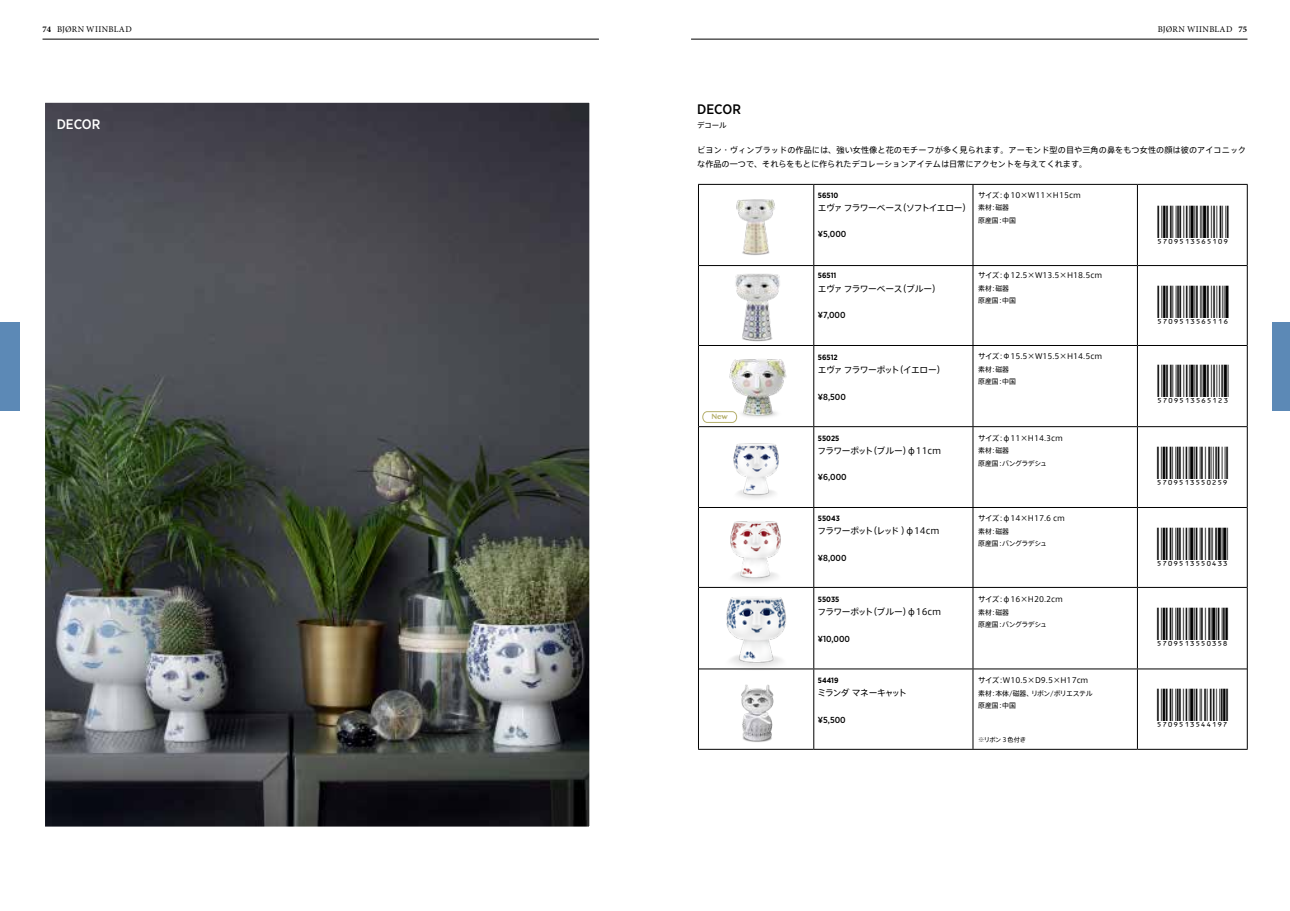
<style>
.page{position:relative;width:1290px;height:911px;background:#fff}
.page>*{position:absolute;margin:0;border:0;box-sizing:border-box;transform-origin:0 0}
.t1{font:500 13.75px "Gotham Narrow";color:#fff}
.t2{font:500 13.75px "Gotham Narrow";color:#000}
.t3{font:13px "ID Automation UPCEANS";color:#000}
.t4{font:8.75px "Axis Std";letter-spacing:-.05em;color:#000}
.t5{font:500 8.75px "Gotham Narrow";color:#000}
.t6{font:8.75px "Axis Std";letter-spacing:-.015em;color:#000}
.t7{font:8.75px "Minion Pro";letter-spacing:.04em;color:#000}
.t8{font:8.75px "Axis Std";letter-spacing:-.08em;color:#000}
.t9{font:8.75px "Axis Std";letter-spacing:-.11em;color:#000}
.t10{font:700 8.75px "Khmer MN";color:#b5af6c}
.t11{font:8.12px/14.2px "Axis Std";letter-spacing:.01em;color:#000}
.t12{font:700 7.62px "Gotham Narrow";color:#000}
.t13{font:7.5px "Axis Std";color:#000}
.t14{font:6.88px/12.5px "Axis Std";color:#000}
.t15{font:6.88px/12.5px "Axis Std";letter-spacing:-.06em;color:#000}
.t16{font:6.25px "Axis Std";letter-spacing:-.035em;color:#000}
.s1{font-weight:700}
</style>
<div class="page">
<div style="left:1272px;top:322px;width:18px;height:89px;background:#5c89b6"></div>
<div style="left:0;top:322px;width:20px;height:89px;background:#5c89b6"></div>
<hr style="left:43px;top:39px;width:556px;height:1px;background:#000">
<hr style="left:691px;top:39px;width:556px;height:1px;background:#000">
<img style="left:45px;top:102px;width:545px;height:725px">
<img style="left:733px;top:443px;width:46px;height:56px">
<img style="left:703px;top:669px;width:107px;height:80px">
<img style="left:723px;top:521px;width:65px;height:66px">
<img style="left:716px;top:597px;width:80px;height:73px">
<img style="left:736px;top:199px;width:39px;height:56px">
<img style="left:708px;top:266px;width:100px;height:76px">
<img style="left:729px;top:359px;width:58px;height:59px">
<hr style="left:698px;top:184px;width:116px;height:1px;background:#000">
<hr style="left:698px;top:185px;width:1px;height:80px;background:#000">
<hr style="left:814px;top:184px;width:159px;height:1px;background:#000">
<hr style="left:973px;top:184px;width:164px;height:1px;background:#000">
<hr style="left:1137px;top:184px;width:110px;height:1px;background:#000">
<hr style="left:1247px;top:185px;width:1px;height:80px;background:#000">
<hr style="left:698px;top:265px;width:1px;height:80px;background:#000">
<hr style="left:1247px;top:265px;width:1px;height:80px;background:#000">
<hr style="left:698px;top:345px;width:1px;height:81px;background:#000">
<hr style="left:1247px;top:345px;width:1px;height:81px;background:#000">
<hr style="left:698px;top:426px;width:1px;height:81px;background:#000">
<hr style="left:1247px;top:426px;width:1px;height:81px;background:#000">
<hr style="left:698px;top:507px;width:1px;height:80px;background:#000">
<hr style="left:1247px;top:507px;width:1px;height:80px;background:#000">
<hr style="left:698px;top:587px;width:1px;height:82px;background:#000">
<hr style="left:1247px;top:587px;width:1px;height:82px;background:#000">
<hr style="left:698px;top:669px;width:1px;height:80px;background:#000">
<hr style="left:1247px;top:669px;width:1px;height:80px;background:#000">
<hr style="left:813px;top:185px;width:1px;height:80px;background:#000">
<hr style="left:972px;top:185px;width:1px;height:80px;background:#000">
<hr style="left:1137px;top:185px;width:1px;height:80px;background:#000">
<hr style="left:699px;top:265px;width:115px;height:1px;background:#000">
<hr style="left:814px;top:265px;width:159px;height:1px;background:#000">
<hr style="left:813px;top:266px;width:1px;height:79px;background:#000">
<hr style="left:973px;top:265px;width:164px;height:1px;background:#000">
<hr style="left:972px;top:266px;width:1px;height:79px;background:#000">
<hr style="left:1137px;top:265px;width:110px;height:1px;background:#000">
<hr style="left:1137px;top:266px;width:1px;height:79px;background:#000">
<hr style="left:699px;top:345px;width:115px;height:1px;background:#000">
<hr style="left:814px;top:345px;width:159px;height:1px;background:#000">
<hr style="left:813px;top:346px;width:1px;height:80px;background:#000">
<hr style="left:973px;top:345px;width:164px;height:1px;background:#000">
<hr style="left:972px;top:346px;width:1px;height:80px;background:#000">
<hr style="left:1137px;top:345px;width:110px;height:1px;background:#000">
<hr style="left:1137px;top:346px;width:1px;height:80px;background:#000">
<hr style="left:699px;top:426px;width:115px;height:1px;background:#000">
<hr style="left:814px;top:426px;width:159px;height:1px;background:#000">
<hr style="left:813px;top:427px;width:1px;height:80px;background:#000">
<hr style="left:973px;top:426px;width:164px;height:1px;background:#000">
<hr style="left:972px;top:427px;width:1px;height:80px;background:#000">
<hr style="left:1137px;top:426px;width:110px;height:1px;background:#000">
<hr style="left:1137px;top:427px;width:1px;height:80px;background:#000">
<hr style="left:699px;top:507px;width:115px;height:1px;background:#000">
<hr style="left:814px;top:507px;width:159px;height:1px;background:#000">
<hr style="left:813px;top:508px;width:1px;height:79px;background:#000">
<hr style="left:973px;top:507px;width:164px;height:1px;background:#000">
<hr style="left:972px;top:508px;width:1px;height:79px;background:#000">
<hr style="left:1137px;top:507px;width:110px;height:1px;background:#000">
<hr style="left:1137px;top:508px;width:1px;height:79px;background:#000">
<hr style="left:699px;top:587px;width:115px;height:1px;background:#000">
<hr style="left:814px;top:587px;width:159px;height:1px;background:#000">
<hr style="left:813px;top:588px;width:1px;height:80px;background:#000">
<hr style="left:973px;top:587px;width:164px;height:1px;background:#000">
<hr style="left:972px;top:588px;width:1px;height:80px;background:#000">
<hr style="left:1137px;top:587px;width:110px;height:1px;background:#000">
<hr style="left:1137px;top:588px;width:1px;height:80px;background:#000">
<hr style="left:699px;top:668px;width:115px;height:1px;background:#000">
<hr style="left:814px;top:668px;width:159px;height:1px;background:#000">
<hr style="left:813px;top:669px;width:1px;height:80px;background:#000">
<hr style="left:973px;top:668px;width:164px;height:1px;background:#000">
<hr style="left:972px;top:669px;width:1px;height:80px;background:#000">
<hr style="left:1137px;top:668px;width:110px;height:1px;background:#000">
<hr style="left:1137px;top:669px;width:1px;height:80px;background:#000">
<hr style="left:698px;top:749px;width:116px;height:1px;background:#000">
<hr style="left:814px;top:749px;width:159px;height:1px;background:#000">
<hr style="left:973px;top:749px;width:164px;height:1px;background:#000">
<hr style="left:1137px;top:749px;width:110px;height:1px;background:#000">
<svg style="left:702px;top:411px;width:35px;height:12px"></svg>
<p class="t7" style="left:43px;top:23px;width:91px"><span class="s1">74</span> BJØRN WIINBLAD</p>
<p class="t7" style="left:1158px;top:23px;width:91px">BJØRN WIINBLAD <span class="s1">75</span></p>
<h1 class="t1" style="left:57px;top:115px;width:45px">DECOR</h1>
<h1 class="t2" style="left:697px;top:101px;width:45px">DECOR</h1>
<p class="t13" style="left:697px;top:120px;width:31px">デコール</p>
<p class="t11" style="left:697px;top:142px;width:550px">ビヨン・ヴィンブラッドの作品には、強い女性像と花のモチーフが多く見られます。アーモンド型の目や三角の鼻をもつ女性の顔は彼のアイコニックな作品の一つで、それらをもとに作られたデコレーションアイテムは日常にアクセントを与えてくれます。</p>
<p class="t10" style="left:711px;top:411px;width:18px">New</p>
<p class="t12" style="left:818px;top:190px;width:22px">56510</p>
<p class="t4" style="left:818px;top:201px;width:155px">エヴァ フラワーベース（ソフトイエロー）</p>
<p class="t5" style="left:818px;top:229px;width:30px">¥5,000</p>
<p class="t12" style="left:818px;top:271px;width:20px">56511</p>
<p class="t4" style="left:818px;top:282px;width:125px">エヴァ フラワーベース（ブルー）</p>
<p class="t5" style="left:818px;top:309px;width:29px">¥7,000</p>
<p class="t12" style="left:818px;top:352px;width:21px">56512</p>
<p class="t8" style="left:818px;top:363px;width:129px">エヴァ フラワーポット（イエロー）</p>
<p class="t5" style="left:818px;top:391px;width:29px">¥8,500</p>
<p class="t12" style="left:818px;top:433px;width:23px">55025</p>
<p class="t6" style="left:817px;top:444px;width:125px">フラワーポット（ブルー）φ11cm</p>
<p class="t5" style="left:818px;top:472px;width:30px">¥6,000</p>
<p class="t12" style="left:818px;top:513px;width:23px">55043</p>
<p class="t4" style="left:817px;top:524px;width:124px">フラワーポット（レッド ）φ14cm</p>
<p class="t5" style="left:818px;top:552px;width:30px">¥8,000</p>
<p class="t12" style="left:818px;top:594px;width:23px">55035</p>
<p class="t6" style="left:817px;top:605px;width:125px">フラワーポット（ブルー）φ16cm</p>
<p class="t5" style="left:818px;top:633px;width:34px">¥10,000</p>
<p class="t12" style="left:818px;top:675px;width:22px">54419</p>
<p class="t9" style="left:817px;top:686px;width:91px">ミランダ マネーキャット</p>
<p class="t5" style="left:818px;top:714px;width:29px">¥5,500</p>
<p class="t13" style="left:978px;top:189px;width:104px">サイズ：φ10×W11×H15cm</p>
<p class="t14" style="left:978px;top:201px;width:39px">素材：磁器原産国：中国</p>
<p class="t13" style="left:978px;top:270px;width:126px">サイズ：φ12.5×W13.5×H18.5cm</p>
<p class="t14" style="left:978px;top:281px;width:39px">素材：磁器原産国：中国</p>
<p class="t13" style="left:978px;top:351px;width:126px">サイズ：Φ15.5×W15.5×H14.5cm</p>
<p class="t14" style="left:978px;top:362px;width:39px">素材：磁器原産国：中国</p>
<p class="t13" style="left:978px;top:432px;width:86px">サイズ：φ11×H14.3cm</p>
<p class="t15" style="left:978px;top:444px;width:70px">素材：磁器<br>原産国：バングラデシュ</p>
<p class="t13" style="left:978px;top:513px;width:88px">サイズ：φ14×H17.6 cm</p>
<p class="t15" style="left:978px;top:524px;width:70px">素材：磁器<br>原産国：バングラデシュ</p>
<p class="t13" style="left:978px;top:593px;width:86px">サイズ：φ16×H20.2cm</p>
<p class="t15" style="left:978px;top:605px;width:70px">素材：磁器<br>原産国：バングラデシュ</p>
<p class="t13" style="left:978px;top:674px;width:112px">サイズ：W10.5×D9.5×H17cm</p>
<p class="t14" style="left:978px;top:686px;width:116px">素材：本体/磁器、リボン/ポリエステル原産国：中国</p>
<p class="t16" style="left:978px;top:734px;width:49px">※リボン３色付き</p>
<h2 class="t3" style="left:1157px;top:225px;width:73px">5709513565109</h2>
<h2 class="t3" style="left:1157px;top:306px;width:73px">5709513565116</h2>
<h2 class="t3" style="left:1157px;top:385px;width:73px">5709513565123</h2>
<h2 class="t3" style="left:1156px;top:467px;width:73px">5709513550259</h2>
<h2 class="t3" style="left:1156px;top:547px;width:73px">5709513550433</h2>
<h2 class="t3" style="left:1156px;top:628px;width:73px">5709513550358</h2>
<h2 class="t3" style="left:1156px;top:709px;width:73px">5709513544197</h2>
</div>
